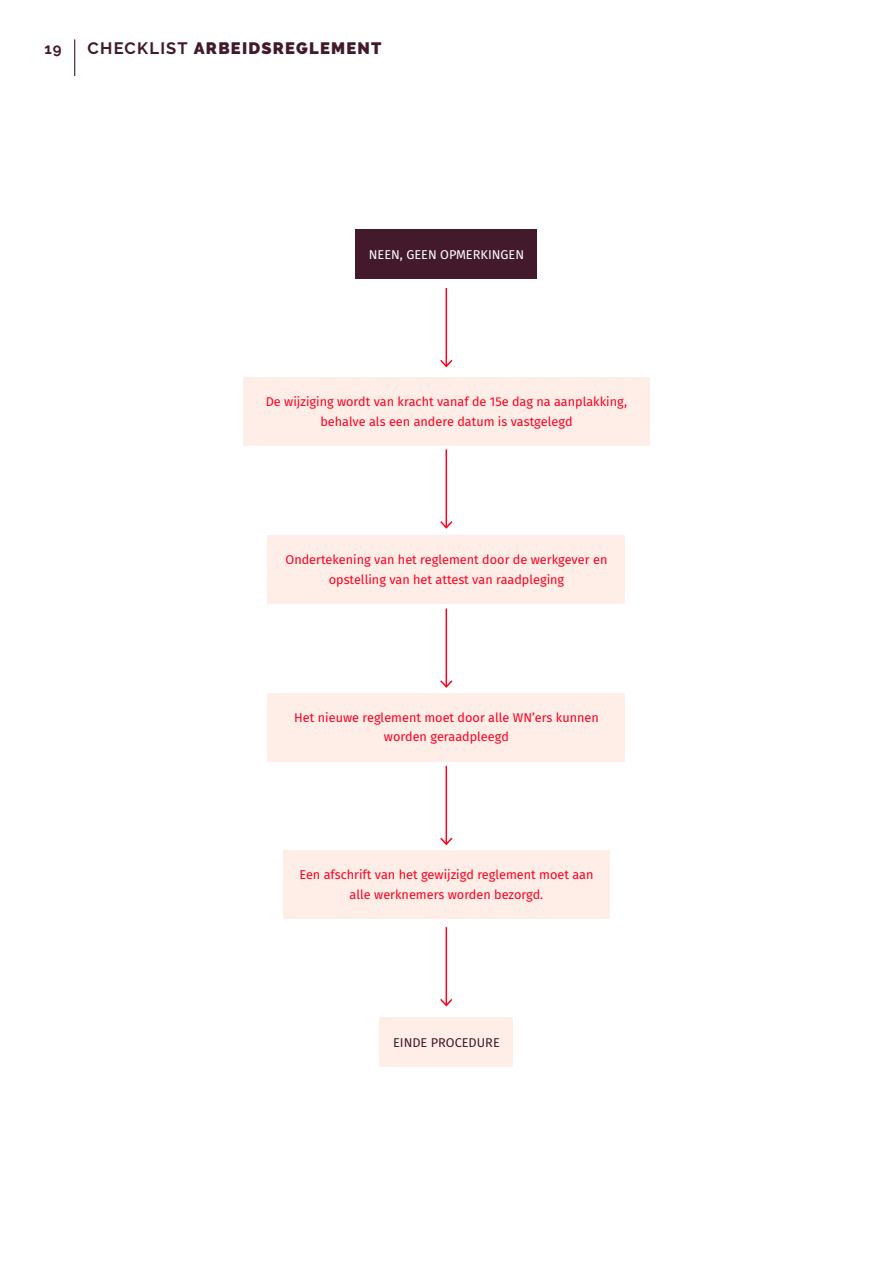
<style>
.page{position:relative;width:893px;height:1263px;background:#fff}
.page>*{position:absolute;margin:0;border:0;box-sizing:border-box;transform-origin:0 0}
.t1{font:900 16.5px "Raleway";letter-spacing:.075em;color:#421a2c}
.t2{font:700 15px "Raleway";color:#421a2c}
.t3{font:12.75px/19.5px "Fira Sans";color:#ff001e;text-align:center}
.t4{font:12.75px "Fira Sans";color:#fff}
.t5{font:12.75px "Fira Sans";color:#421a2c}
.s1{font-weight:700}
</style>
<div class="page">
<div style="left:356px;top:230px;width:181px;height:49px;background:#421a2c"></div>
<div style="left:243px;top:377px;width:406px;height:69px;background:#ffeee7"></div>
<div style="left:268px;top:535px;width:357px;height:69px;background:#ffeee7"></div>
<div style="left:268px;top:693px;width:357px;height:68px;background:#ffeee7"></div>
<div style="left:283px;top:850px;width:326px;height:69px;background:#ffeee7"></div>
<div style="left:380px;top:1018px;width:133px;height:49px;background:#ffeee7"></div>
<hr style="left:446px;top:288px;width:1px;height:78px;background:#ff001e">
<svg style="left:440px;top:358px;width:13px;height:10px"></svg>
<hr style="left:446px;top:449px;width:1px;height:79px;background:#ff001e">
<svg style="left:440px;top:519px;width:13px;height:10px"></svg>
<hr style="left:446px;top:608px;width:1px;height:79px;background:#ff001e">
<svg style="left:440px;top:679px;width:13px;height:9px"></svg>
<hr style="left:446px;top:766px;width:1px;height:78px;background:#ff001e">
<svg style="left:440px;top:836px;width:13px;height:10px"></svg>
<hr style="left:446px;top:927px;width:1px;height:78px;background:#ff001e">
<svg style="left:440px;top:997px;width:13px;height:10px"></svg>
<hr style="left:74px;top:39px;width:1px;height:37px;background:#421a2c">
<p class="t2" style="left:44px;top:40px;width:19px">19</p>
<p class="t1" style="left:88px;top:38px;width:295px"><span class="s1">CHECKLIST</span> ARBEIDSREGLEMENT</p>
<p class="t4" style="left:369px;top:244px;width:157px">NEEN, GEEN OPMERKINGEN</p>
<p class="t3" style="left:266px;top:392px;width:363px">De wijziging wordt van kracht vanaf de 15e dag na aanplakking, behalve als een andere datum is vastgelegd</p>
<p class="t3" style="left:286px;top:549px;width:323px">Ondertekening van het reglement door de werkgever en opstelling van het attest van raadpleging</p>
<p class="t3" style="left:294px;top:707px;width:306px">Het nieuwe reglement moet door alle WN’ers kunnen worden geraadpleegd</p>
<p class="t3" style="left:299px;top:865px;width:296px">Een afschrift van het gewijzigd reglement moet aan alle werknemers worden bezorgd.</p>
<p class="t5" style="left:393px;top:1032px;width:108px">EINDE PROCEDURE</p>
</div>
